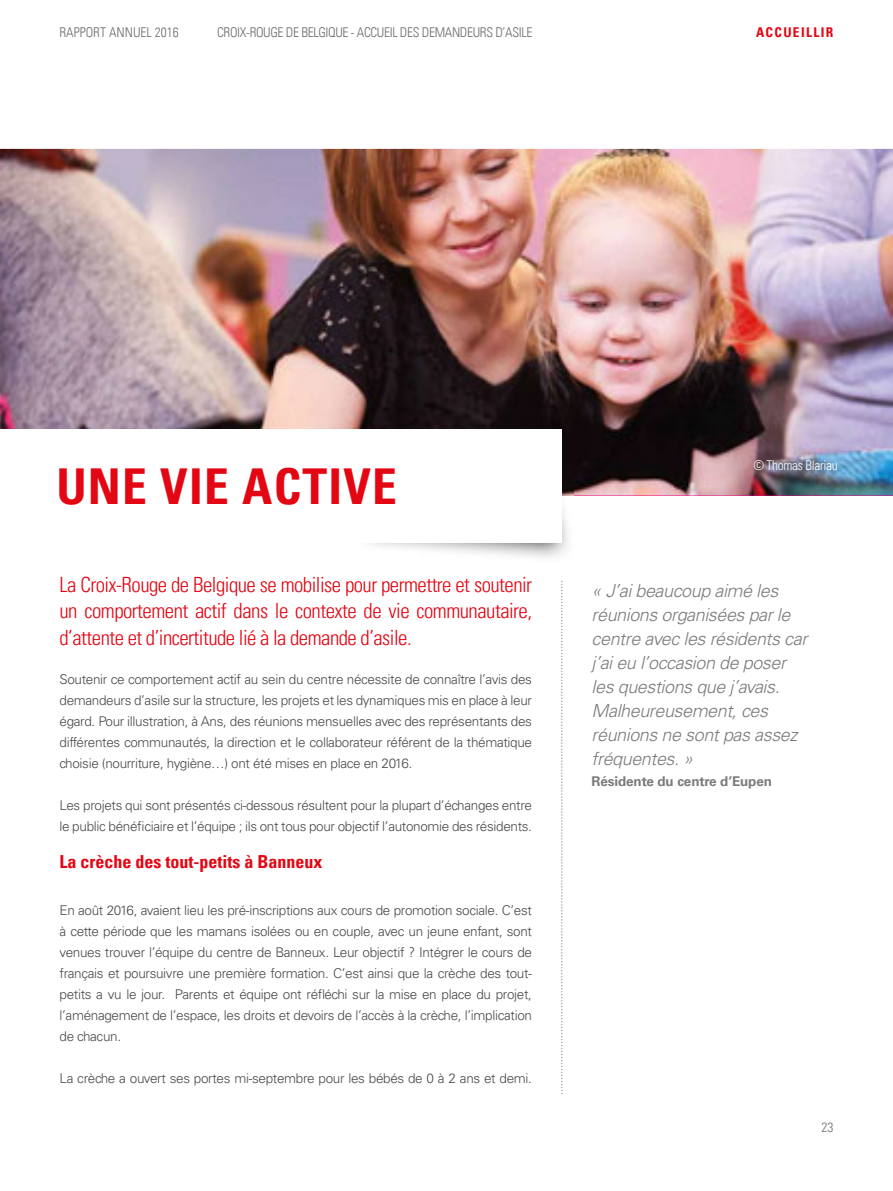
<style>
.page{position:relative;width:893px;height:1191px;background:#fff}
.page>*{position:absolute;margin:0;border:0;box-sizing:border-box;transform-origin:0 0}
.t1{font:700 condensed 49.5px "Univers LT";letter-spacing:.025em;color:#e30613}
.t2{font:300 condensed 21px/26.2px "Univers LT Std";letter-spacing:-.025em;color:#e30613;text-align:justify}
.t3{font:italic 300 18px/24px "Univers LT Std";letter-spacing:-.025em;color:#7c7b7b}
.t4{font:700 condensed 18px "Univers LT Std";color:#e30613}
.t5{font:300 13.5px/21px "Univers LT Std";letter-spacing:-.025em;color:#4a4a49;text-align:justify}
.t6{font:300 condensed 13.5px "Univers LT";letter-spacing:-.025em;color:#706f6f}
.t7{font:700 13.5px "Univers LT Std";letter-spacing:-.01em;color:#7c7b7b}
.t8{font:300 condensed 13.5px "Univers LT";color:#706f6f}
.t9{font:300 condensed 13.5px "Univers LT Std";letter-spacing:-.025em;color:#fff}
.t10{font:700 condensed 13.5px "Univers LT Std";letter-spacing:.1em;color:#e30613}
.t11{font:300 condensed 13.5px "Univers LT Std";color:#706f6f}
</style>
<div class="page">
<img style="left:0;top:149px;width:893px;height:346px">
<svg style="left:561px;top:581px;width:2px;height:513px"></svg>
<img style="left:371px;top:444px;width:203px;height:113px">
<div style="left:0;top:429px;width:562px;height:114px;background:#fff"></div>
<p class="t8" style="left:60px;top:25px;width:121px">RAPPORT ANNUEL 2016</p>
<p class="t6" style="left:217px;top:25px;width:317px">CROIX-ROUGE DE BELGIQUE - ACCUEIL DES DEMANDEURS D’ASILE</p>
<p class="t10" style="left:756px;top:24px;width:79px">ACCUEILLIR</p>
<h1 class="t1" style="left:56px;top:455px;width:342px">UNE VIE ACTIVE</h1>
<h2 class="t2" style="left:60px;top:571px;width:474px">La Croix-Rouge de Belgique se mobilise pour permettre et soutenir un comportement actif dans le contexte de vie communautaire, d’attente et d’incertitude lié à la demande d’asile.</h2>
<p class="t5" style="left:60px;top:669px;width:474px">Soutenir ce comportement actif au sein du centre nécessite de connaître l’avis des demandeurs d’asile sur la structure, les projets et les dynamiques mis en place à leur égard. Pour illustration, à Ans, des réunions mensuelles avec des représentants des différentes communautés, la direction et le collaborateur référent de la thématique choisie (nourriture, hygiène…) ont été mises en place en 2016.</p>
<p class="t5" style="left:60px;top:795px;width:474px">Les projets qui sont présentés ci-dessous résultent pour la plupart d’échanges entre le public bénéficiaire et l’équipe ; ils ont tous pour objectif l’autonomie des résidents.</p>
<h3 class="t4" style="left:60px;top:850px;width:264px">La crèche des tout-petits à Banneux</h3>
<p class="t5" style="left:60px;top:900px;width:474px">En août 2016, avaient lieu les pré-inscriptions aux cours de promotion sociale. C’est à cette période que les mamans isolées ou en couple, avec un jeune enfant, sont venues trouver l’équipe du centre de Banneux. Leur objectif ? Intégrer le cours de français et poursuivre une première formation. C’est ainsi que la crèche des tout&shy;petits a vu le jour. Parents et équipe ont réfléchi sur la mise en place du projet, l’aménagement de l’espace, les droits et devoirs de l’accès à la crèche, l’implication de chacun.</p>
<p class="t5" style="left:60px;top:1068px;width:474px">La crèche a ouvert ses portes mi-septembre pour les bébés de 0 à 2 ans et demi.</p>
<p class="t9" style="left:753px;top:457px;width:86px">© Thomas Blariau</p>
<h3 class="t3" style="left:592px;top:579px;width:217px">« J’ai beaucoup aimé les réunions organisées par le centre avec les résidents car j’ai eu l’occasion de poser les questions que j’avais.<br>Malheureusement, ces réunions ne sont pas assez fréquentes. »</h3>
<p class="t7" style="left:592px;top:773px;width:182px">Résidente du centre d’Eupen</p>
<p class="t11" style="left:821px;top:1119px;width:13px">23</p>
</div>
